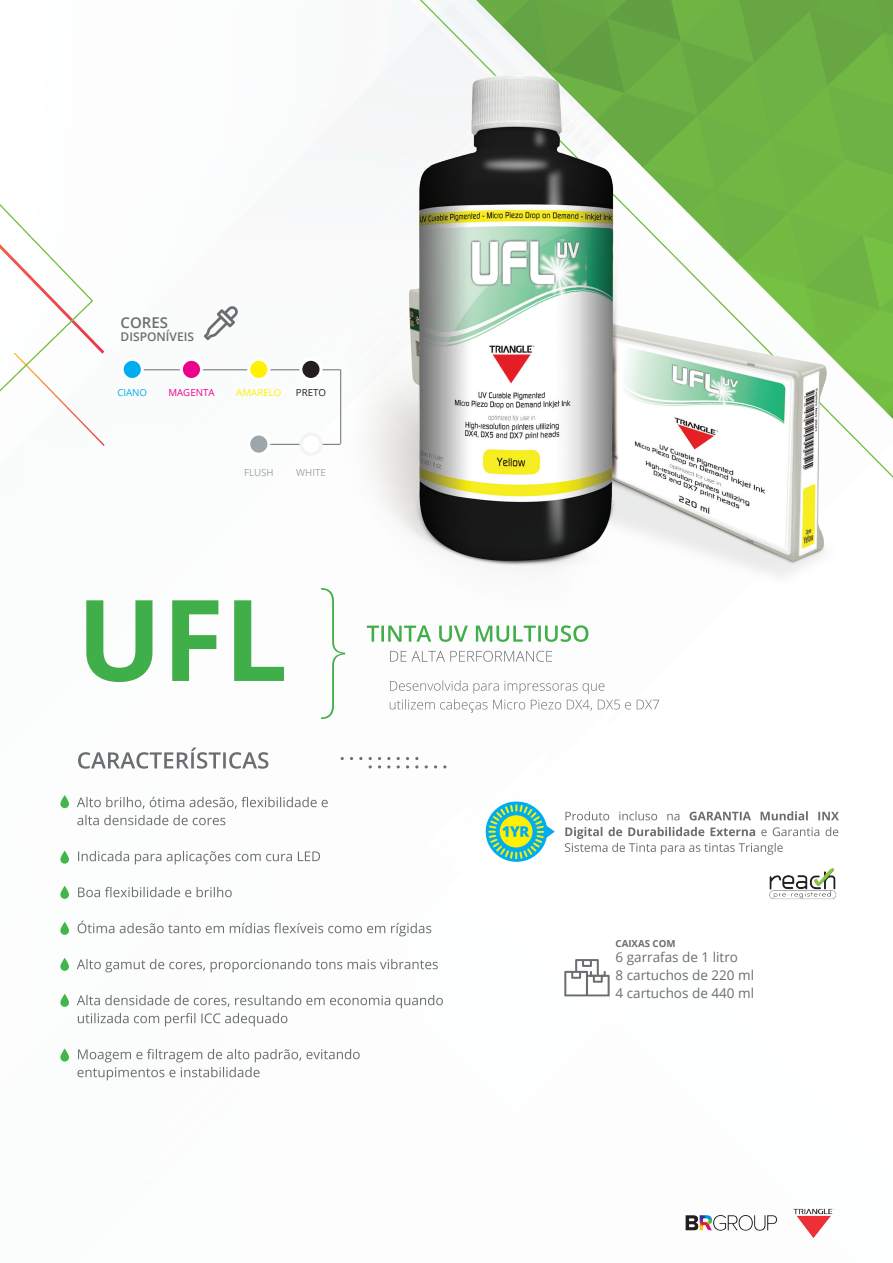
<style>
.page{position:relative;width:893px;height:1263px;background:#fff}
.page>*{position:absolute;margin:0;border:0;box-sizing:border-box;transform-origin:0 0}
.t1{font:600 15px "Open Sans";color:#6c6d70}
.t2{font:13.5px/18px "Open Sans";color:#6c6d70}
.t3{font:600 12px "Open Sans";color:#6c6d70}
.t4{font:9.75px "Open Sans";color:#9da6ab}
.t5{font:700 9.75px "Open Sans";color:#6c6d70}
.t6{font:9.75px "Open Sans";color:#ed028c}
.t7{font:9.75px "Open Sans";color:#fff101}
.t8{font:9.75px "Open Sans";color:#231f20}
.t9{font:9.75px "Open Sans";color:#00aeef}
</style>
<div class="page">
<img style="left:0;top:0;width:893px;height:1081px">
<img style="left:685px;top:1215px;width:93px;height:16px">
<img style="left:793px;top:1208px;width:42px;height:30px">
<svg style="left:60px;top:795px;width:9px;height:13px"></svg>
<svg style="left:60px;top:850px;width:9px;height:14px"></svg>
<svg style="left:60px;top:886px;width:9px;height:13px"></svg>
<svg style="left:60px;top:922px;width:9px;height:13px"></svg>
<svg style="left:60px;top:958px;width:9px;height:13px"></svg>
<svg style="left:60px;top:994px;width:9px;height:13px"></svg>
<svg style="left:60px;top:1048px;width:9px;height:13px"></svg>
<svg style="left:564px;top:959px;width:46px;height:37px"></svg>
<svg style="left:86px;top:600px;width:198px;height:82px"></svg>
<img style="left:483px;top:795px;width:73px;height:73px">
<img style="left:766px;top:848px;width:73px;height:73px">
<svg style="left:565px;top:827px;width:273px;height:28px"></svg>
<svg style="left:565px;top:811px;width:274px;height:9px"></svg>
<svg style="left:390px;top:680px;width:269px;height:33px"></svg>
<img style="left:296px;top:32px;width:590px;height:599px">
<svg style="left:78px;top:747px;width:190px;height:22px"></svg>
<svg style="left:367px;top:625px;width:221px;height:17px"></svg>
<svg style="left:77px;top:1049px;width:283px;height:31px"></svg>
<svg style="left:77px;top:995px;width:366px;height:31px"></svg>
<svg style="left:77px;top:959px;width:361px;height:13px"></svg>
<svg style="left:78px;top:920px;width:353px;height:16px"></svg>
<svg style="left:78px;top:887px;width:154px;height:10px"></svg>
<svg style="left:78px;top:851px;width:242px;height:13px"></svg>
<svg style="left:77px;top:815px;width:148px;height:10px"></svg>
<svg style="left:77px;top:797px;width:251px;height:12px"></svg>
<svg style="left:321px;top:588px;width:24px;height:131px"></svg>
<svg style="left:390px;top:651px;width:162px;height:11px"></svg>
<svg style="left:369px;top:757px;width:3px;height:11px"></svg>
<svg style="left:378px;top:757px;width:3px;height:11px"></svg>
<svg style="left:387px;top:757px;width:3px;height:11px"></svg>
<svg style="left:397px;top:757px;width:3px;height:11px"></svg>
<svg style="left:406px;top:757px;width:3px;height:11px"></svg>
<svg style="left:415px;top:757px;width:3px;height:11px"></svg>
<svg style="left:204px;top:306px;width:34px;height:34px"></svg>
<hr style="left:129px;top:369px;width:211px;height:1px;background:#6c6d70">
<hr style="left:255px;top:444px;width:85px;height:1px;background:#6c6d70">
<hr style="left:340px;top:370px;width:1px;height:74px;background:#6c6d70">
<div style="left:301px;top:359px;width:20px;height:20px;background:#231f20;border-radius:50%"></div>
<div style="left:299px;top:358px;width:23px;height:23px;border:3px solid #fff;border-radius:50%"></div>
<div style="left:181px;top:359px;width:21px;height:20px;background:#ed028c;border-radius:50%"></div>
<div style="left:180px;top:358px;width:23px;height:23px;border:3px solid #fff;border-radius:50%"></div>
<div style="left:249px;top:434px;width:20px;height:20px;background:#9da6ab;border-radius:50%"></div>
<div style="left:247px;top:432px;width:23px;height:24px;border:3px solid #fff;border-radius:50%"></div>
<div style="left:301px;top:434px;width:20px;height:20px;background:#fff;border-radius:50%"></div>
<div style="left:299px;top:432px;width:24px;height:24px;border:3px solid #f2f3f4;border-radius:50%"></div>
<div style="left:122px;top:359px;width:20px;height:20px;background:#00aeef;border-radius:50%"></div>
<div style="left:121px;top:358px;width:23px;height:23px;border:3px solid #fff;border-radius:50%"></div>
<div style="left:249px;top:359px;width:20px;height:20px;background:#fff101;border-radius:50%"></div>
<div style="left:247px;top:358px;width:23px;height:23px;border:3px solid #fff;border-radius:50%"></div>
<p class="t1" style="left:121px;top:312px;width:49px">CORES</p>
<p class="t3" style="left:121px;top:328px;width:75px">DISPONÍVEIS</p>
<p class="t9" style="left:117px;top:386px;width:31px">CIANO</p>
<p class="t6" style="left:168px;top:386px;width:48px">MAGENTA</p>
<p class="t7" style="left:236px;top:386px;width:47px">AMARELO</p>
<p class="t8" style="left:296px;top:386px;width:32px">PRETO</p>
<p class="t4" style="left:244px;top:466px;width:31px">Flush</p>
<p class="t4" style="left:296px;top:466px;width:25px">White</p>
<p class="t5" style="left:615px;top:936px;width:62px">CAIXAS COM</p>
<p class="t2" style="left:615px;top:948px;width:140px">6 garrafas de 1 litro<br>8 cartuchos de 220 ml<br>4 cartuchos de 440 ml</p>
</div>
